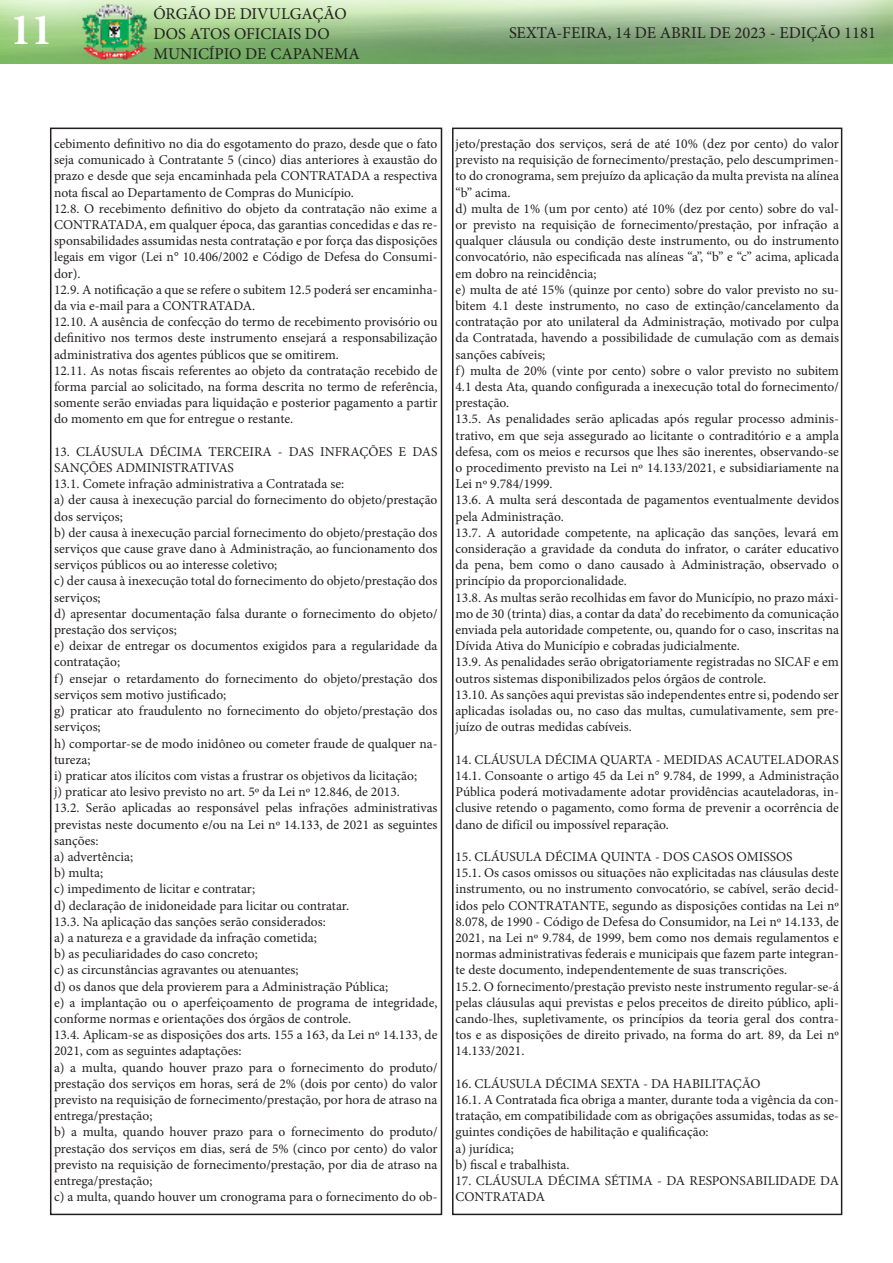
<style>
.page{position:relative;width:893px;height:1263px;background:#fff}
.page>*{position:absolute;margin:0;border:0;box-sizing:border-box;transform-origin:0 0}
.t1{font:700 condensed 45px "Minion Pro";color:#fff}
.t2{font:16.5px/19.8px "Minion Pro";color:#231f20}
.t3{font:13.5px/16.2px "Minion Pro";color:#231f20;text-align:justify}
</style>
<div class="page">
<div style="left:50px;top:128px;width:392px;height:1087px;border:2px solid #231f20"></div>
<img style="left:0;top:0;width:893px;height:64px">
<div style="left:452px;top:128px;width:390px;height:1087px;border:2px solid #231f20"></div>
<h1 class="t1" style="left:11px;top:-1px;width:43px">11</h1>
<p class="t2" style="left:153px;top:4px;width:208px">ÓRGÃO DE DIVULGAÇÃO<br>DOS ATOS OFICIAIS DO<br>MUNICÍPIO DE CAPANEMA</p>
<p class="t2" style="left:509px;top:23px;width:368px">SEXTA-FEIRA, 14 DE ABRIL DE 2023 - EDIÇÃO 1181</p>
<p class="t3" style="left:54px;top:136px;width:385px">cebimento definitivo no dia do esgotamento do prazo, desde que o fato seja comunicado à Contratante 5 (cinco) dias anteriores à exaustão do prazo e desde que seja encaminhada pela CONTRATADA a respectiva nota fiscal ao Departamento de Compras do Município.</p>
<p class="t3" style="left:54px;top:200px;width:385px">12.8. O recebimento definitivo do objeto da contratação não exime a CONTRATADA, em qualquer época, das garantias concedidas e das re&shy;sponsabilidades assumidas nesta contratação e por força das disposições legais em vigor (Lei n° 10.406/2002 e Código de Defesa do Consumi&shy;dor).</p>
<p class="t3" style="left:54px;top:281px;width:385px">12.9. A notificação a que se refere o subitem 12.5 poderá ser encaminha&shy;da via e-mail para a CONTRATADA.</p>
<p class="t3" style="left:54px;top:314px;width:385px">12.10. A ausência de confecção do termo de recebimento provisório ou definitivo nos termos deste instrumento ensejará a responsabilização administrativa dos agentes públicos que se omitirem.</p>
<p class="t3" style="left:54px;top:362px;width:385px">12.11. As notas fiscais referentes ao objeto da contratação recebido de forma parcial ao solicitado, na forma descrita no termo de referência, somente serão enviadas para liquidação e posterior pagamento a partir do momento em que for entregue o restante.</p>
<p class="t3" style="left:54px;top:443px;width:385px">13. CLÁUSULA DÉCIMA TERCEIRA - DAS INFRAÇÕES E DAS<br>SANÇÕES ADMINISTRATIVAS</p>
<p class="t3" style="left:54px;top:476px;width:292px">13.1. Comete infração administrativa a Contratada se:</p>
<p class="t3" style="left:54px;top:492px;width:385px">a) der causa à inexecução parcial do fornecimento do objeto/prestação dos serviços;</p>
<p class="t3" style="left:54px;top:524px;width:385px">b) der causa à inexecução parcial fornecimento do objeto/prestação dos serviços que cause grave dano à Administração, ao funcionamento dos serviços públicos ou ao interesse coletivo;</p>
<p class="t3" style="left:54px;top:573px;width:385px">c) der causa à inexecução total do fornecimento do objeto/prestação dos serviços;</p>
<p class="t3" style="left:54px;top:605px;width:385px">d) apresentar documentação falsa durante o fornecimento do objeto/ prestação dos serviços;</p>
<p class="t3" style="left:54px;top:638px;width:385px">e) deixar de entregar os documentos exigidos para a regularidade da contratação;</p>
<p class="t3" style="left:54px;top:670px;width:385px">f) ensejar o retardamento do fornecimento do objeto/prestação dos serviços sem motivo justificado;</p>
<p class="t3" style="left:54px;top:703px;width:385px">g) praticar ato fraudulento no fornecimento do objeto/prestação dos serviços;</p>
<p class="t3" style="left:54px;top:735px;width:385px">h) comportar-se de modo inidôneo ou cometer fraude de qualquer na&shy;tureza;</p>
<p class="t3" style="left:54px;top:767px;width:365px">i) praticar atos ilícitos com vistas a frustrar os objetivos da licitação;</p>
<p class="t3" style="left:54px;top:784px;width:347px">j) praticar ato lesivo previsto no art. 5º da Lei nº 12.846, de 2013.</p>
<p class="t3" style="left:54px;top:800px;width:385px">13.2. Serão aplicadas ao responsável pelas infrações administrativas previstas neste documento e/ou na Lei nº 14.133, de 2021 as seguintes sanções:</p>
<p class="t3" style="left:54px;top:848px;width:81px">a) advertência;</p>
<p class="t3" style="left:54px;top:865px;width:51px">b) multa;</p>
<p class="t3" style="left:54px;top:881px;width:203px">c) impedimento de licitar e contratar;</p>
<p class="t3" style="left:54px;top:897px;width:297px">d) declaração de inidoneidade para licitar ou contratar.</p>
<p class="t3" style="left:54px;top:913px;width:273px">13.3. Na aplicação das sanções serão considerados:</p>
<p class="t3" style="left:54px;top:929px;width:264px">a) a natureza e a gravidade da infração cometida;</p>
<p class="t3" style="left:54px;top:946px;width:205px">b) as peculiaridades do caso concreto;</p>
<p class="t3" style="left:54px;top:962px;width:246px">c) as circunstâncias agravantes ou atenuantes;</p>
<p class="t3" style="left:54px;top:978px;width:336px">d) os danos que dela provierem para a Administração Pública;</p>
<p class="t3" style="left:54px;top:994px;width:385px">e) a implantação ou o aperfeiçoamento de programa de integridade, conforme normas e orientações dos órgãos de controle.</p>
<p class="t3" style="left:54px;top:1027px;width:385px">13.4. Aplicam-se as disposições dos arts. 155 a 163, da Lei nº 14.133, de<br>2021, com as seguintes adaptações:</p>
<p class="t3" style="left:54px;top:1059px;width:385px">a) a multa, quando houver prazo para o fornecimento do produto/ prestação dos serviços em horas, será de 2% (dois por cento) do valor previsto na requisição de fornecimento/prestação, por hora de atraso na entrega/prestação;</p>
<p class="t3" style="left:54px;top:1124px;width:385px">b) a multa, quando houver prazo para o fornecimento do produto/ prestação dos serviços em dias, será de 5% (cinco por cento) do valor previsto na requisição de fornecimento/prestação, por dia de atraso na entrega/prestação;</p>
<p class="t3" style="left:54px;top:1189px;width:385px">c) a multa, quando houver um cronograma para o fornecimento do ob-</p>
<p class="t3" style="left:455px;top:136px;width:385px">jeto/prestação dos serviços, será de até 10% (dez por cento) do valor previsto na requisição de fornecimento/prestação, pelo descumprimen&shy;to do cronograma, sem prejuízo da aplicação da multa prevista na alínea “b” acima.</p>
<p class="t3" style="left:455px;top:200px;width:385px">d) multa de 1% (um por cento) até 10% (dez por cento) sobre do val&shy;or previsto na requisição de fornecimento/prestação, por infração a qualquer cláusula ou condição deste instrumento, ou do instrumento convocatório, não especificada nas alíneas “a”, “b” e “c” acima, aplicada em dobro na reincidência;</p>
<p class="t3" style="left:455px;top:281px;width:385px">e) multa de até 15% (quinze por cento) sobre do valor previsto no su&shy;bitem 4.1 deste instrumento, no caso de extinção/cancelamento da contratação por ato unilateral da Administração, motivado por culpa da Contratada, havendo a possibilidade de cumulação com as demais sanções cabíveis;</p>
<p class="t3" style="left:455px;top:362px;width:385px">f) multa de 20% (vinte por cento) sobre o valor previsto no subitem 4.1 desta Ata, quando configurada a inexecução total do fornecimento/ prestação.</p>
<p class="t3" style="left:455px;top:411px;width:385px">13.5. As penalidades serão aplicadas após regular processo adminis&shy;trativo, em que seja assegurado ao licitante o contraditório e a ampla defesa, com os meios e recursos que lhes são inerentes, observando-se o procedimento previsto na Lei nº 14.133/2021, e subsidiariamente na Lei nº 9.784/1999.</p>
<p class="t3" style="left:455px;top:492px;width:385px">13.6. A multa será descontada de pagamentos eventualmente devidos pela Administração.</p>
<p class="t3" style="left:455px;top:524px;width:385px">13.7. A autoridade competente, na aplicação das sanções, levará em consideração a gravidade da conduta do infrator, o caráter educativo da pena, bem como o dano causado à Administração, observado o princípio da proporcionalidade.</p>
<p class="t3" style="left:455px;top:589px;width:385px">13.8. As multas serão recolhidas em favor do Município, no prazo máxi&shy;mo de 30 (trinta) dias, a contar da data’ do recebimento da comunicação enviada pela autoridade competente, ou, quando for o caso, inscritas na Dívida Ativa do Município e cobradas judicialmente.</p>
<p class="t3" style="left:455px;top:654px;width:385px">13.9. As penalidades serão obrigatoriamente registradas no SICAF e em outros sistemas disponibilizados pelos órgãos de controle.</p>
<p class="t3" style="left:455px;top:686px;width:385px">13.10. As sanções aqui previstas são independentes entre si, podendo ser aplicadas isoladas ou, no caso das multas, cumulativamente, sem pre&shy;juízo de outras medidas cabíveis.</p>
<p class="t3" style="left:455px;top:751px;width:385px">14. CLÁUSULA DÉCIMA QUARTA - MEDIDAS ACAUTELADORAS</p>
<p class="t3" style="left:455px;top:767px;width:385px">14.1. Consoante o artigo 45 da Lei n° 9.784, de 1999, a Administração Pública poderá motivadamente adotar providências acauteladoras, in&shy;clusive retendo o pagamento, como forma de prevenir a ocorrência de dano de difícil ou impossível reparação.</p>
<p class="t3" style="left:455px;top:848px;width:339px">15. CLÁUSULA DÉCIMA QUINTA - DOS CASOS OMISSOS</p>
<p class="t3" style="left:455px;top:865px;width:385px">15.1. Os casos omissos ou situações não explicitadas nas cláusulas deste instrumento, ou no instrumento convocatório, se cabível, serão decid&shy;idos pelo CONTRATANTE, segundo as disposições contidas na Lei nº 8.078, de 1990 - Código de Defesa do Consumidor, na Lei nº 14.133, de 2021, na Lei nº 9.784, de 1999, bem como nos demais regulamentos e normas administrativas federais e municipais que fazem parte integran&shy;te deste documento, independentemente de suas transcrições.</p>
<p class="t3" style="left:455px;top:978px;width:385px">15.2. O fornecimento/prestação previsto neste instrumento regular-se-á pelas cláusulas aqui previstas e pelos preceitos de direito público, apli&shy;cando-lhes, supletivamente, os princípios da teoria geral dos contra&shy;tos e as disposições de direito privado, na forma do art. 89, da Lei nº 14.133/2021.</p>
<p class="t3" style="left:455px;top:1075px;width:307px">16. CLÁUSULA DÉCIMA SEXTA - DA HABILITAÇÃO</p>
<p class="t3" style="left:455px;top:1091px;width:385px">16.1. A Contratada fica obriga a manter, durante toda a vigência da con&shy;tratação, em compatibilidade com as obrigações assumidas, todas as se&shy;guintes condições de habilitação e qualificação:</p>
<p class="t3" style="left:455px;top:1140px;width:60px">a) jurídica;</p>
<p class="t3" style="left:455px;top:1156px;width:116px">b) fiscal e trabalhista.</p>
<p class="t3" style="left:455px;top:1172px;width:385px">17. CLÁUSULA DÉCIMA SÉTIMA - DA RESPONSABILIDADE DA<br>CONTRATADA</p>
</div>
